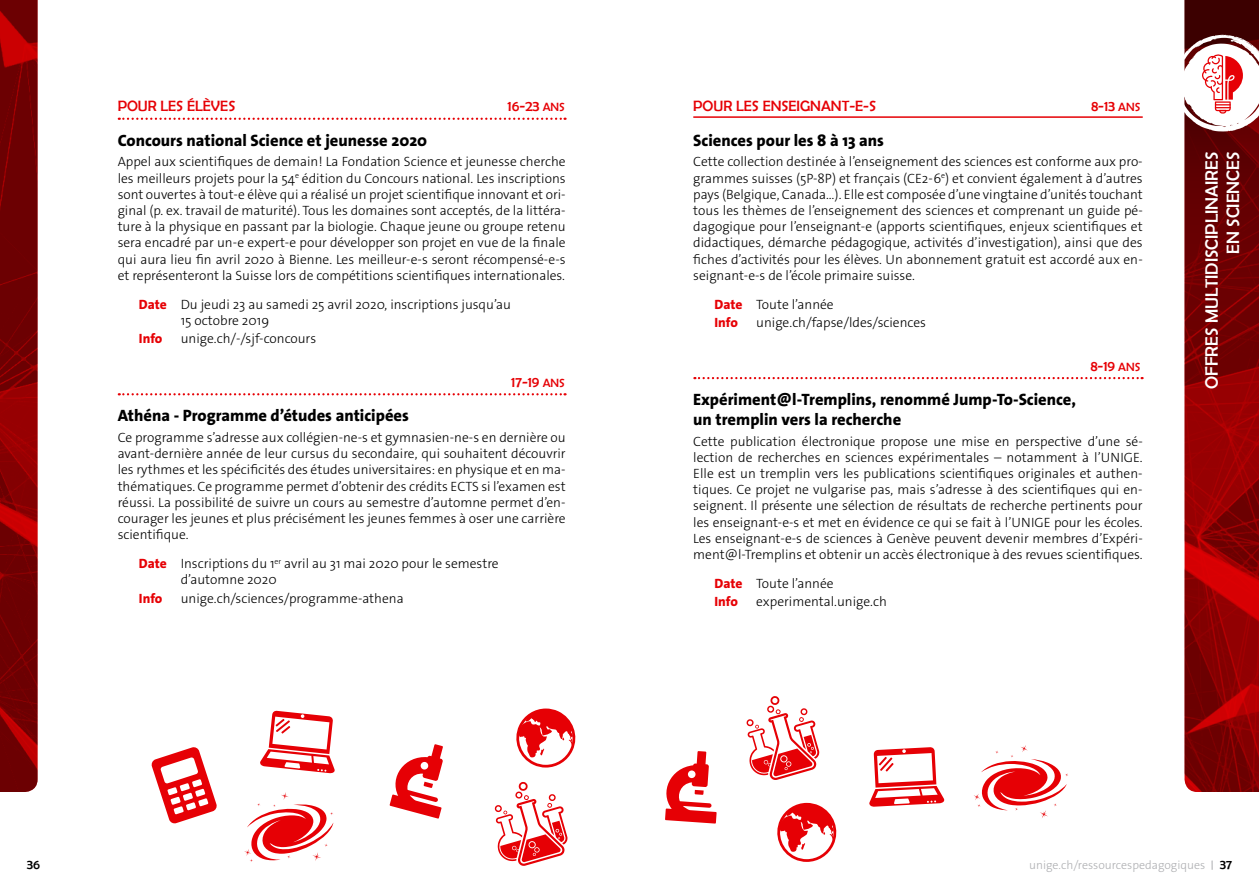
<style>
.page{position:relative;width:1259px;height:893px;background:#fff}
.page>*{position:absolute;margin:0;border:0;box-sizing:border-box;transform-origin:0 0}
.t1{font:18px/21.6px "Berlin Sans FB";color:#fff;text-align:right}
.t2{font:800 16.5px/19.8px "The Sans Os F";color:#000}
.t3{font:15px "Berlin Sans FB";color:#e60005}
.t4{font:300 13.5px/16.2px "The Sans Os F";color:#000;text-align:justify}
.t5{font:800 13.5px "The Sans Os F";color:#e60005}
.t6{font:13.5px "Berlin Sans FB";color:#000}
.t7{font:300 12px "The Sans Os F";color:#aeafb2}
.s1{font-size:12px}
.s2{font-weight:800;color:#e60005}
.s3{font-family:"Berlin Sans FB";font-weight:400}
.s4{font-family:"Berlin Sans FB";font-weight:400;font-size:13.5px;color:#000}
</style>
<div class="page">
<img style="left:0;top:0;width:38px;height:792px">
<svg style="left:119px;top:118px;width:446px;height:2px"></svg>
<svg style="left:119px;top:393px;width:446px;height:2px"></svg>
<hr style="left:693px;top:116px;width:449px;height:2px;background:#e60005">
<svg style="left:694px;top:377px;width:448px;height:2px"></svg>
<img style="left:1184px;top:0;width:75px;height:792px">
<svg style="left:1184px;top:35px;width:75px;height:97px"></svg>
<svg style="left:151px;top:747px;width:66px;height:77px"></svg>
<svg style="left:260px;top:711px;width:75px;height:62px"></svg>
<svg style="left:869px;top:747px;width:76px;height:60px"></svg>
<svg style="left:389px;top:744px;width:54px;height:75px"></svg>
<svg style="left:665px;top:751px;width:51px;height:73px"></svg>
<svg style="left:495px;top:782px;width:72px;height:84px"></svg>
<svg style="left:746px;top:696px;width:73px;height:84px"></svg>
<svg style="left:244px;top:792px;width:89px;height:70px"></svg>
<svg style="left:974px;top:745px;width:94px;height:73px"></svg>
<svg style="left:516px;top:708px;width:60px;height:60px"></svg>
<svg style="left:777px;top:802px;width:60px;height:60px"></svg>
<p class="t3" style="left:118px;top:98px;width:119px">POUR LES ÉLÈVES</p>
<p class="t3" style="left:507px;top:98px;width:59px">16-23 <span class="s1">ANS</span></p>
<p class="t2" style="left:118px;top:131px;width:311px">Concours national Science et jeunesse 2020</p>
<p class="t4" style="left:118px;top:154px;width:449px">Appel aux scientifiques de demain! La Fondation Science et jeunesse cherche les meilleurs projets pour la 54<sup>e</sup> édition du Concours national. Les inscriptions sont ouvertes à tout-e élève qui a réalisé un projet scientifique innovant et ori&shy;ginal (p. ex. travail de maturité). Tous les domaines sont acceptés, de la littéra&shy;ture à la physique en passant par la biologie. Chaque jeune ou groupe retenu sera encadré par un-e expert-e pour développer son projet en vue de la finale qui aura lieu fin avril 2020 à Bienne. Les meilleur-e-s seront récompensé-e-s et représenteront la Suisse lors de compétitions scientifiques internationales.</p>
<p class="t4" style="left:181px;top:296px;width:332px;text-indent:-42px"><span class="s2">Date</span> Du jeudi 23 au samedi 25 avril 2020, inscriptions jusqu’au<br>15 octobre 2019</p>
<p class="t5" style="left:139px;top:330px;width:25px">Info</p>
<p class="t4" style="left:181px;top:331px;width:137px">unige.ch/-/sjf-concours</p>
<p class="t3" style="left:511px;top:373px;width:55px">17-19 <span class="s1">ANS</span></p>
<p class="t2" style="left:118px;top:406px;width:293px">Athéna - Programme d’études anticipées</p>
<p class="t4" style="left:118px;top:429px;width:449px">Ce programme s’adresse aux collégien-ne-s et gymnasien-ne-s en dernière ou avant-dernière année de leur cursus du secondaire, qui souhaitent découvrir les rythmes et les spécificités des études universitaires: en physique et en ma&shy;thématiques. Ce programme permet d’obtenir des crédits ECTS si l’examen est réussi. La possibilité de suivre un cours au semestre d’automne permet d’en&shy;courager les jeunes et plus précisément les jeunes femmes à oser une carrière scientifique.</p>
<p class="t4" style="left:181px;top:555px;width:319px;text-indent:-42px"><span class="s2">Date</span> Inscriptions du 1<sup>er</sup> avril au 31 mai 2020 pour le semestre d’automne 2020</p>
<p class="t5" style="left:139px;top:589px;width:25px">Info</p>
<p class="t4" style="left:181px;top:590px;width:224px">unige.ch/sciences/programme-athena</p>
<p class="t3" style="left:693px;top:98px;width:184px">POUR LES ENSEIGNANT-E-S</p>
<p class="t3" style="left:1091px;top:98px;width:51px">8-13 <span class="s1">ANS</span></p>
<p class="t2" style="left:693px;top:131px;width:192px">Sciences pour les 8 à 13 ans</p>
<p class="t4" style="left:693px;top:154px;width:451px">Cette collection destinée à l’enseignement des sciences est conforme aux pro&shy;grammes suisses (5P-8P) et français (CE2-6<sup>e</sup>) et convient également à d’autres pays (Belgique, Canada...). Elle est composée d’une vingtaine d’unités touchant tous les thèmes de l’enseignement des sciences et comprenant un guide pé&shy;dagogique pour l’enseignant-e (apports scientifiques, enjeux scientifiques et didactiques, démarche pédagogique, activités d’investigation), ainsi que des fiches d’activités pour les élèves. Un abonnement gratuit est accordé aux en&shy;seignant-e-s de l’école primaire suisse.</p>
<p class="t4" style="left:714px;top:295px;width:121px;line-height:18.3px"><span class="s2">Date</span> Toute l’année<br><span class="s2">Info</span></p>
<p class="t4" style="left:756px;top:314px;width:171px">unige.ch/fapse/ldes/sciences</p>
<p class="t3" style="left:1090px;top:357px;width:51px">8-19 <span class="s1">ANS</span></p>
<p class="t2" style="left:693px;top:390px;width:384px">Expériment@l-Tremplins, renommé Jump-To-Science, un tremplin vers la recherche</p>
<p class="t4" style="left:693px;top:433px;width:451px">Cette publication électronique propose une mise en perspective d’une sé&shy;lection de recherches en sciences expérimentales – notamment à l’UNIGE.<br>Elle est un tremplin vers les publications scientifiques originales et authen&shy;tiques. Ce projet ne vulgarise pas, mais s’adresse à des scientifiques qui en&shy;seignent. Il présente une sélection de résultats de recherche pertinents pour les enseignant-e-s et met en évidence ce qui se fait à l’UNIGE pour les écoles.<br>Les enseignant-e-s de sciences à Genève peuvent devenir membres d’Expéri&shy;ment@l-Tremplins et obtenir un accès électronique à des revues scientifiques.</p>
<p class="t4" style="left:714px;top:574px;width:121px;line-height:18.3px"><span class="s2">Date</span> Toute l’année<br><span class="s2">Info</span></p>
<p class="t4" style="left:756px;top:594px;width:132px">experimental.unige.ch</p>
<h1 class="t1" style="left:1200px;top:389px;width:238px;rotate:-90deg">OFFRES MULTIDISCIPLINAIRES<br>EN SCIENCES</h1>
<p class="t6" style="left:27px;top:856px;width:15px">36</p>
<p class="t7" style="left:1029px;top:857px;width:204px">unige.ch/ressourcespedagogiques <span class="s3">|</span> <span class="s4">37</span></p>
</div>
